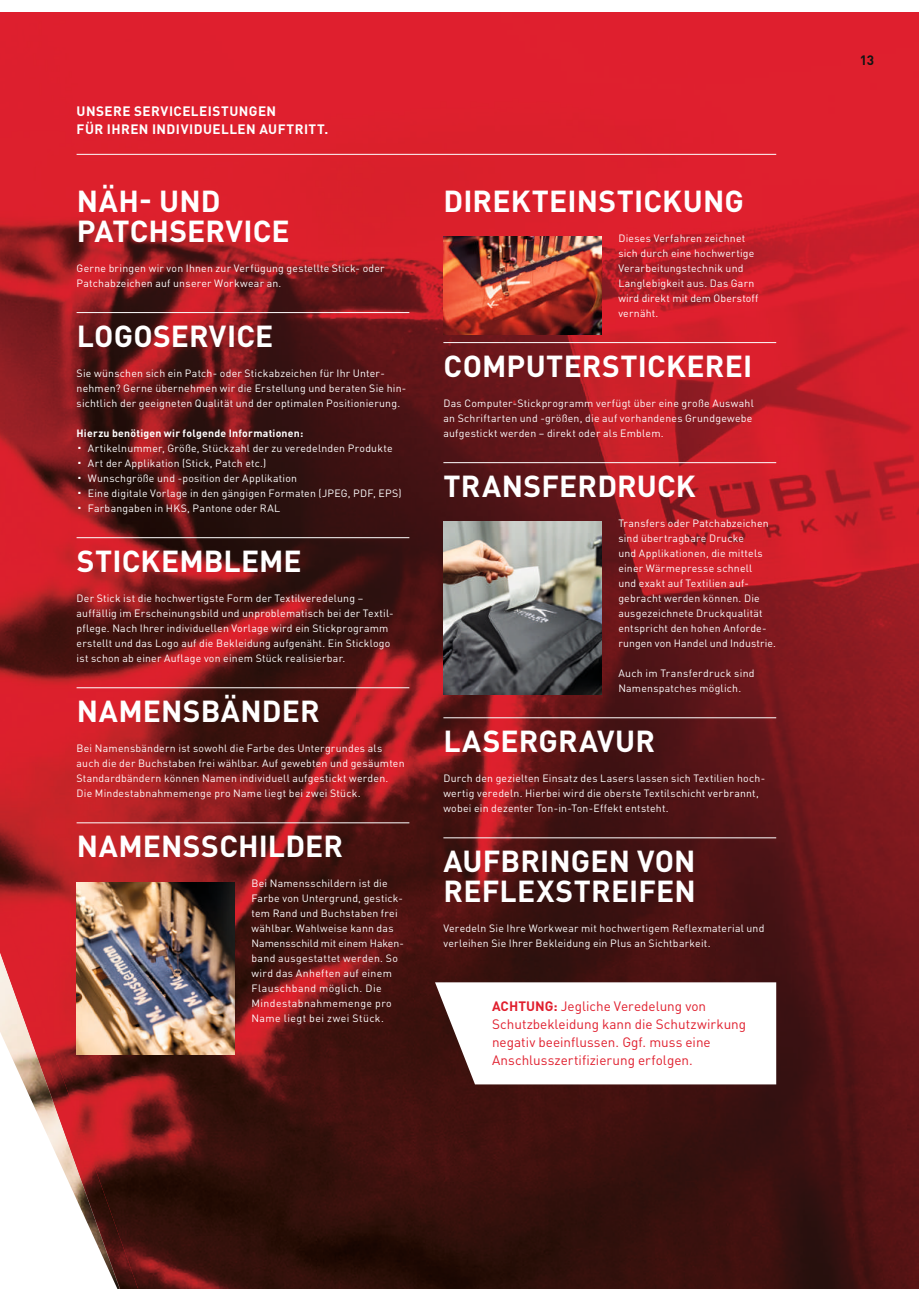
<style>
.page{position:relative;width:919px;height:1289px;background:#fff}
.page>*{position:absolute;margin:0;border:0;box-sizing:border-box;transform-origin:0 0}
.t1{font:700 30px/30px "DIN Pro";letter-spacing:.005em;color:#fff}
.t2{font:13.5px/18px "DIN Pro";color:#e01f2e}
.t3{font:700 13.5px/18px "DIN Pro";letter-spacing:.03em;color:#fff}
.t4{font:700 13.5px "DIN Pro";color:#131413}
.t5{font:10.5px/15px "DIN Pro";letter-spacing:.02em;color:#fff}
.s1{font-weight:700}
.s2{font-size:22.5px}
</style>
<div class="page">
<img style="left:20px;top:1076px;width:99px;height:212px">
<img style="left:0;top:12px;width:714px;height:744px">
<img style="left:714px;top:12px;width:204px;height:1276px">
<img style="left:0;top:756px;width:408px;height:320px">
<img style="left:408px;top:756px;width:307px;height:532px">
<img style="left:62px;top:1076px;width:347px;height:160px">
<img style="left:119px;top:1235px;width:290px;height:53px">
<hr style="left:77px;top:312px;width:332px;height:1px;background:#fff">
<hr style="left:77px;top:537px;width:332px;height:1px;background:#fff">
<hr style="left:77px;top:687px;width:332px;height:1px;background:#fff">
<hr style="left:77px;top:822px;width:332px;height:1px;background:#fff">
<hr style="left:443px;top:342px;width:333px;height:1px;background:#fff">
<hr style="left:443px;top:462px;width:333px;height:1px;background:#fff">
<hr style="left:443px;top:717px;width:333px;height:1px;background:#fff">
<hr style="left:443px;top:837px;width:333px;height:1px;background:#fff">
<hr style="left:77px;top:154px;width:699px;height:1px;background:#fff">
<img style="left:77px;top:882px;width:157px;height:172px">
<img style="left:443px;top:236px;width:158px;height:98px">
<img style="left:443px;top:522px;width:158px;height:172px">
<svg style="left:435px;top:982px;width:341px;height:102px"></svg>
<p class="t3" style="left:77px;top:101px;width:253px">UNSERE SERVICELEISTUNGEN<br>FÜR IHREN INDIVIDUELLEN AUFTRITT.</p>
<h1 class="t1" style="left:77px;top:182px;width:214px">NÄH- UND<br>PATCHSERVICE</h1>
<p class="t5" style="left:77px;top:259px;width:309px">Gerne bringen wir von Ihnen zur Verfügung gestellte Stick- oder<br>Patchabzeichen auf unserer Workwear an.</p>
<h1 class="t1" style="left:77px;top:317px;width:198px">LOGOSERVICE</h1>
<p class="t5" style="left:77px;top:364px;width:331px">Sie wünschen sich ein Patch- oder Stickabzeichen für Ihr Unter&shy;nehmen? Gerne übernehmen wir die Erstellung und beraten Sie hin&shy;sichtlich der geeigneten Qualität und der optimalen Positionierung.</p>
<p class="t5" style="left:77px;top:424px;width:326px"><span class="s1">Hierzu benötigen wir folgende Informationen:<br></span><span class="s2">·</span> Artikelnummer, Größe, Stückzahl der zu veredelnden Produkte<br><span class="s2">·</span> Art der Applikation (Stick, Patch etc.)<br><span class="s2">·</span> Wunschgröße und -position der Applikation<br><span class="s2">·</span> Eine digitale Vorlage in den gängigen Formaten (JPEG, PDF, EPS) <span class="s2">·</span> Farbangaben in HKS, Pantone oder RAL</p>
<h1 class="t1" style="left:77px;top:542px;width:226px">STICKEMBLEME</h1>
<p class="t5" style="left:77px;top:589px;width:318px">Der Stick ist die hochwertigste Form der Textilveredelung – auffällig im Erscheinungsbild und unproblematisch bei der Textil&shy;pflege. Nach Ihrer individuellen Vorlage wird ein Stickprogramm erstellt und das Logo auf die Bekleidung aufgenäht. Ein Sticklogo ist schon ab einer Auflage von einem Stück realisierbar.</p>
<h1 class="t1" style="left:77px;top:692px;width:244px">NAMENSBÄNDER</h1>
<p class="t5" style="left:77px;top:739px;width:329px">Bei Namensbändern ist sowohl die Farbe des Untergrundes als auch die der Buchstaben frei wählbar. Auf gewebten und gesäumten Standardbändern können Namen individuell aufgestickt werden.<br>Die Mindestabnahmemenge pro Name liegt bei zwei Stück.</p>
<h1 class="t1" style="left:77px;top:827px;width:268px">NAMENSSCHILDER</h1>
<p class="t5" style="left:251px;top:874px;width:154px">Bei Namensschildern ist die<br>Farbe von Untergrund, gestick&shy;tem Rand und Buchstaben frei wählbar. Wahlweise kann das<br>Namensschild mit einem Haken&shy;band ausgestattet werden. So wird das Anheften auf einem<br>Flauschband möglich. Die<br>Mindestabnahmemenge pro<br>Name liegt bei zwei Stück.</p>
<h1 class="t1" style="left:443px;top:182px;width:302px">DIREKTEINSTICKUNG</h1>
<p class="t5" style="left:618px;top:229px;width:142px">Dieses Verfahren zeichnet sich durch eine hochwertige<br>Verarbeitungstechnik und<br>Langlebigkeit aus. Das Garn wird direkt mit dem Oberstoff vernäht.</p>
<h1 class="t1" style="left:443px;top:347px;width:310px">COMPUTERSTICKEREI</h1>
<p class="t5" style="left:443px;top:394px;width:312px">Das Computer-Stickprogramm verfügt über eine große Auswahl an Schriftarten und -größen, die auf vorhandenes Grundgewebe aufgestickt werden – direkt oder als Emblem.</p>
<h1 class="t1" style="left:443px;top:467px;width:254px">TRANSFERDRUCK</h1>
<p class="t5" style="left:618px;top:514px;width:159px">Transfers oder Patchabzeichen sind übertragbare Drucke<br>und Applikationen, die mittels einer Wärmepresse schnell<br>und exakt auf Textilien auf&shy;gebracht werden können. Die ausgezeichnete Druckqualität entspricht den hohen Anforde&shy;rungen von Handel und Industrie.</p>
<p class="t5" style="left:618px;top:664px;width:138px">Auch im Transferdruck sind<br>Namenspatches möglich.</p>
<h1 class="t1" style="left:443px;top:722px;width:213px">LASERGRAVUR</h1>
<p class="t5" style="left:443px;top:769px;width:323px">Durch den gezielten Einsatz des Lasers lassen sich Textilien hoch&shy;wertig veredeln. Hierbei wird die oberste Textilschicht verbrannt, wobei ein dezenter Ton-in-Ton-Effekt entsteht.</p>
<h1 class="t1" style="left:443px;top:842px;width:254px">AUFBRINGEN VON<br>REFLEXSTREIFEN</h1>
<p class="t5" style="left:443px;top:919px;width:322px">Veredeln Sie Ihre Workwear mit hochwertigem Reflexmaterial und verleihen Sie Ihrer Bekleidung ein Plus an Sichtbarkeit.</p>
<p class="t2" style="left:492px;top:995px;width:256px"><span class="s1">ACHTUNG:</span> Jegliche Veredelung von Schutzbekleidung kann die Schutzwirkung negativ beeinflussen. Ggf. muss eine Anschlusszertifizierung erfolgen.</p>
<p class="t4" style="left:859px;top:49px;width:16px">13</p>
</div>
